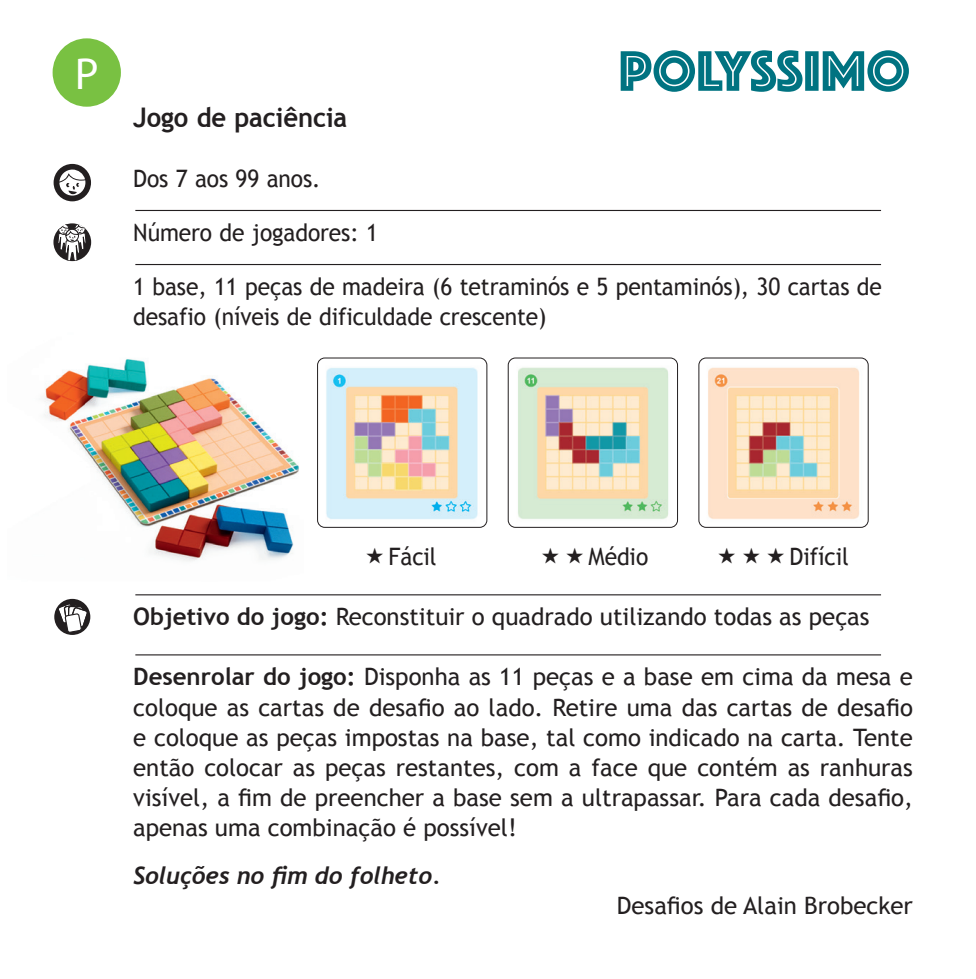
<style>
.page{position:relative;width:976px;height:979px;background:#fff}
.page>*{position:absolute;margin:0;border:0;box-sizing:border-box;transform-origin:0 0}
.t1{font:59.1px "Phosphate Inline";color:#007381}
.t2{font:45px "Myriad Pro";color:#fff}
.t3{font:700 27px "Trebuchet MS";letter-spacing:-.005em;color:#231f20;scale:.95 1}
.t4{font:24px/30px "Trebuchet MS";letter-spacing:-.005em;color:#231f20;text-align:justify}
.t5{font:24px/30px "Trebuchet MS";letter-spacing:-.005em;color:#231f20;scale:.95 1}
.t6{font:italic 700 24px "Trebuchet";color:#231f20}
.s1{font-weight:700}
</style>
<div class="page">
<img style="left:317px;top:359px;width:170px;height:168px">
<div style="left:317px;top:357px;width:170px;height:170px;border:1px solid #231f20;border-radius:7px"></div>
<img style="left:698px;top:358px;width:170px;height:169px">
<div style="left:698px;top:357px;width:170px;height:170px;border:1px solid #231f20;border-radius:7px"></div>
<img style="left:508px;top:358px;width:169px;height:169px">
<div style="left:507px;top:357px;width:170px;height:170px;border:1px solid #231f20;border-radius:7px"></div>
<img style="left:44px;top:359px;width:259px;height:237px">
<div style="left:53px;top:38px;width:68px;height:69px;background:#79c142;border-radius:50%"></div>
<hr style="left:135px;top:210px;width:745px;height:1px;background:#231f20">
<hr style="left:135px;top:264px;width:745px;height:1px;background:#231f20">
<hr style="left:135px;top:594px;width:745px;height:1px;background:#231f20">
<hr style="left:135px;top:654px;width:745px;height:1px;background:#231f20">
<div style="left:53px;top:223px;width:38px;height:38px;background:#231f20;border-radius:50%"></div>
<svg style="left:58px;top:223px;width:28px;height:38px"></svg>
<svg style="left:54px;top:164px;width:37px;height:37px"></svg>
<svg style="left:54px;top:598px;width:36px;height:36px"></svg>
<svg style="left:57px;top:601px;width:31px;height:32px"></svg>
<h2 class="t2" style="left:75px;top:47px;width:25px">P</h2>
<h1 class="t1" style="left:618px;top:29px;width:293px">POLYSSIMO</h1>
<p class="t3" style="left:133px;top:100px;width:227px">Jogo de paciência</p>
<p class="t5" style="left:133px;top:164px;width:199px">Dos 7 aos 99 anos.</p>
<p class="t5" style="left:133px;top:218px;width:259px">Número de jogadores: 1</p>
<p class="t5" style="left:133px;top:272px;width:789px">1 base, 11 peças de madeira (6 tetraminós e 5 pentaminós), 30 cartas de desafio (níveis de dificuldade crescente)</p>
<p class="t5" style="left:388px;top:542px;width:52px">Fácil</p>
<p class="t5" style="left:588px;top:542px;width:64px">Médio</p>
<p class="t5" style="left:789px;top:542px;width:64px">Difícil</p>
<p class="t4" style="left:133px;top:602px;width:737px"><span class="s1">Objetivo do jogo:</span> Reconstituir o quadrado utilizando todas as peças</p>
<p class="t4" style="left:133px;top:662px;width:781px"><span class="s1">Desenrolar do jogo:</span> Disponha as 11 peças e a base em cima da mesa e coloque as cartas de desafio ao lado. Retire uma das cartas de desafio e coloque as peças impostas na base, tal como indicado na carta. Tente então colocar as peças restantes, com a face que contém as ranhuras visível, a fim de preencher a base sem a ultrapassar. Para cada desafio, apenas uma combinação é possível!</p>
<p class="t6" style="left:133px;top:860px;width:309px">Soluções no fim do folheto.</p>
<p class="t4" style="left:616px;top:890px;width:297px">Desafios de Alain Brobecker</p>
</div>
